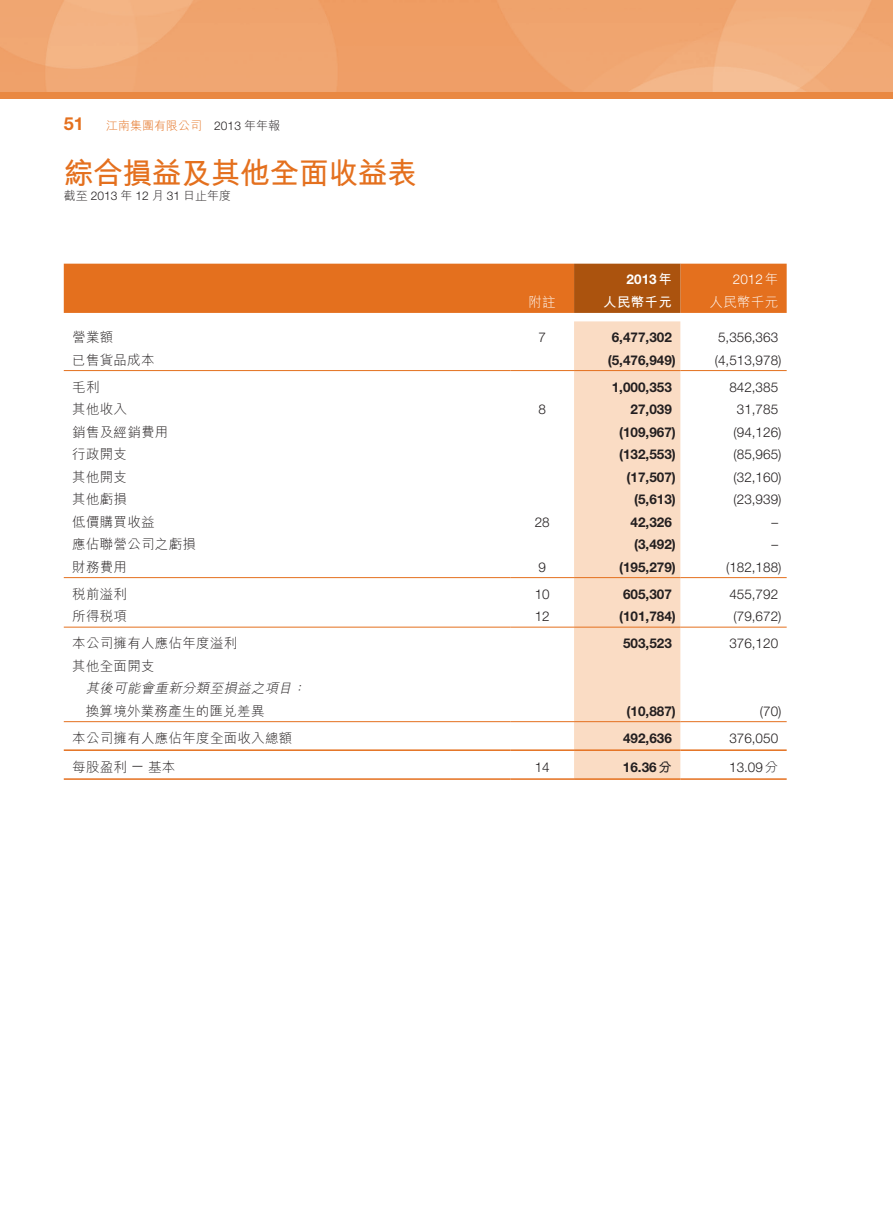
<style>
.page{position:relative;width:893px;height:1212px;background:#fff}
.page>*{position:absolute;margin:0;border:0;box-sizing:border-box;transform-origin:0 0}
.t1{font:700 30px "M Hei HK";letter-spacing:-.02em;color:#e4701e}
.t2{font:700 18px "Helvetica Neue LT Std";color:#e4701e}
.t3{font:700 13.5px "Helvetica Neue LT Std";color:#231f20}
.t4{font:300 13.5px "Helvetica Neue LT Std";color:#231f20}
.t5{font:300 13.5px/22.5px "M Hei HK";letter-spacing:.02em;color:#231f20}
.t6{font:italic 300 13.5px "M Hei HK";color:#231f20}
.t7{font:300 13.5px "M Hei HK";letter-spacing:.02em;color:#fff}
.t8{font:300 13.5px "Helvetica Neue LT Std";color:#fff}
.t9{font:700 13.5px "Helvetica Neue LT Std";color:#fff}
.t10{font:700 13.5px "M Hei HK";letter-spacing:.02em;color:#fff}
.t11{font:300 12px "M Hei HK";color:#231f20}
.t12{font:300 12px "M Hei HK";color:#e4701e}
.t13{font:300 12px "Helvetica Neue LT Std";color:#231f20}
.s1{font-family:"Helvetica Neue LT Std"}
.s2{font-family:"M Hei HK"}
</style>
<div class="page">
<img style="left:0;top:0;width:893px;height:93px">
<div style="left:0;top:93px;width:893px;height:6px;background:#e98842"></div>
<svg style="left:64px;top:264px;width:723px;height:49px;background:#db6c1c"></svg>
<div style="left:574px;top:321px;width:106px;height:457px;background:#fadcc4"></div>
<hr style="left:64px;top:370px;width:446px;height:1px;background:#e4701e">
<hr style="left:510px;top:370px;width:64px;height:1px;background:#e4701e">
<hr style="left:574px;top:370px;width:106px;height:1px;background:#e4701e">
<hr style="left:680px;top:370px;width:107px;height:1px;background:#e4701e">
<hr style="left:64px;top:577px;width:446px;height:1px;background:#e4701e">
<hr style="left:510px;top:577px;width:64px;height:1px;background:#e4701e">
<hr style="left:574px;top:577px;width:106px;height:1px;background:#e4701e">
<hr style="left:680px;top:577px;width:107px;height:1px;background:#e4701e">
<hr style="left:64px;top:627px;width:446px;height:1px;background:#e4701e">
<hr style="left:510px;top:627px;width:64px;height:1px;background:#e4701e">
<hr style="left:574px;top:627px;width:106px;height:1px;background:#e4701e">
<hr style="left:680px;top:627px;width:107px;height:1px;background:#e4701e">
<hr style="left:64px;top:721px;width:446px;height:1px;background:#e4701e">
<hr style="left:510px;top:721px;width:64px;height:1px;background:#e4701e">
<hr style="left:574px;top:721px;width:106px;height:1px;background:#e4701e">
<hr style="left:680px;top:721px;width:107px;height:1px;background:#e4701e">
<hr style="left:64px;top:749px;width:446px;height:2px;background:#e4701e">
<hr style="left:510px;top:749px;width:64px;height:2px;background:#e4701e">
<hr style="left:574px;top:749px;width:106px;height:2px;background:#e4701e">
<hr style="left:680px;top:749px;width:107px;height:2px;background:#e4701e">
<hr style="left:64px;top:778px;width:446px;height:2px;background:#e4701e">
<hr style="left:510px;top:778px;width:64px;height:2px;background:#e4701e">
<hr style="left:574px;top:778px;width:106px;height:2px;background:#e4701e">
<hr style="left:680px;top:778px;width:107px;height:2px;background:#e4701e">
<h2 class="t2" style="left:64px;top:112px;width:22px">51</h2>
<h1 class="t1" style="left:64px;top:151px;width:355px">綜合損益及其他全面收益表</h1>
<p class="t11" style="left:64px;top:189px;width:169px">截至 <span class="s1">2013</span> 年 <span class="s1">12</span> 月 <span class="s1">31</span> 日止年度</p>
<p class="t13" style="left:214px;top:119px;width:67px">2013 <span class="s2">年年報</span></p>
<p class="t12" style="left:106px;top:120px;width:97px">江南集團有限公司</p>
<p class="t9" style="left:627px;top:271px;width:47px">2013<span class="s2">年</span></p>
<p class="t8" style="left:733px;top:271px;width:47px">2012 <span class="s2">年</span></p>
<p class="t7" style="left:528px;top:295px;width:29px">附註</p>
<p class="t10" style="left:603px;top:292px;width:70px">人民幣千元</p>
<p class="t7" style="left:710px;top:295px;width:70px">人民幣千元</p>
<p class="t5" style="left:72px;top:326px;width:43px">營業額</p>
<p class="t4" style="left:538px;top:329px;width:9px">7</p>
<p class="t3" style="left:612px;top:329px;width:62px">6,477,302</p>
<p class="t4" style="left:718px;top:329px;width:62px">5,356,363</p>
<p class="t5" style="left:72px;top:348px;width:84px">已售貨品成本</p>
<p class="t3" style="left:608px;top:352px;width:70px">)5,476,949(</p>
<p class="t4" style="left:715px;top:352px;width:68px">)4,513,978(</p>
<p class="t5" style="left:72px;top:375px;width:29px">毛利</p>
<p class="t3" style="left:612px;top:379px;width:62px">1,000,353</p>
<p class="t4" style="left:729px;top:379px;width:50px">842,385</p>
<p class="t5" style="left:72px;top:398px;width:56px">其他收入</p>
<p class="t4" style="left:538px;top:401px;width:9px">8</p>
<p class="t3" style="left:631px;top:401px;width:43px">27,039</p>
<p class="t4" style="left:737px;top:401px;width:43px">31,785</p>
<p class="t5" style="left:72px;top:420px;width:98px">銷售及經銷費用</p>
<p class="t3" style="left:619px;top:424px;width:58px">)109,967(</p>
<p class="t4" style="left:734px;top:424px;width:49px">)94,126(</p>
<p class="t5" style="left:72px;top:443px;width:56px">行政開支</p>
<p class="t3" style="left:619px;top:446px;width:58px">)132,553(</p>
<p class="t4" style="left:734px;top:446px;width:49px">)85,965(</p>
<p class="t5" style="left:72px;top:465px;width:56px">其他開支</p>
<p class="t3" style="left:627px;top:469px;width:51px">)17,507(</p>
<p class="t4" style="left:734px;top:469px;width:49px">)32,160(</p>
<p class="t5" style="left:72px;top:488px;width:56px">其他虧損</p>
<p class="t3" style="left:634px;top:491px;width:43px">)5,613(</p>
<p class="t4" style="left:734px;top:491px;width:49px">)23,939(</p>
<p class="t5" style="left:72px;top:510px;width:84px">低價購買收益</p>
<p class="t4" style="left:535px;top:514px;width:17px">28</p>
<p class="t3" style="left:631px;top:514px;width:43px">42,326</p>
<p class="t4" style="left:771px;top:514px;width:8px">–</p>
<p class="t5" style="left:72px;top:533px;width:125px">應佔聯營公司之虧損</p>
<p class="t3" style="left:634px;top:536px;width:43px">)3,492(</p>
<p class="t4" style="left:771px;top:536px;width:8px">–</p>
<p class="t5" style="left:72px;top:555px;width:56px">財務費用</p>
<p class="t4" style="left:538px;top:559px;width:9px">9</p>
<p class="t3" style="left:619px;top:559px;width:58px">)195,279(</p>
<p class="t4" style="left:726px;top:559px;width:57px">)182,188(</p>
<p class="t5" style="left:72px;top:582px;width:56px">稅前溢利</p>
<p class="t4" style="left:535px;top:586px;width:17px">10</p>
<p class="t3" style="left:623px;top:586px;width:50px">605,307</p>
<p class="t4" style="left:729px;top:586px;width:50px">455,792</p>
<p class="t5" style="left:72px;top:605px;width:56px">所得稅項</p>
<p class="t4" style="left:535px;top:608px;width:17px">12</p>
<p class="t3" style="left:619px;top:608px;width:58px">)101,784(</p>
<p class="t4" style="left:734px;top:608px;width:49px">)79,672(</p>
<p class="t5" style="left:72px;top:632px;width:166px">本公司擁有人應佔年度溢利其他全面開支</p>
<p class="t3" style="left:623px;top:635px;width:50px">503,523</p>
<p class="t4" style="left:729px;top:635px;width:50px">376,120</p>
<p class="t6" style="left:86px;top:681px;width:211px">其後可能會重新分類至損益之項目</p>
<p class="t6" style="left:292px;top:681px;width:18px">：</p>
<p class="t5" style="left:86px;top:699px;width:180px">換算境外業務產生的匯兌差異</p>
<p class="t3" style="left:627px;top:703px;width:51px">)10,887(</p>
<p class="t4" style="left:760px;top:703px;width:23px">)70(</p>
<p class="t5" style="left:72px;top:726px;width:222px">本公司擁有人應佔年度全面收入總額</p>
<p class="t3" style="left:623px;top:730px;width:50px">492,636</p>
<p class="t4" style="left:729px;top:730px;width:50px">376,050</p>
<p class="t5" style="left:72px;top:755px;width:56px">每股盈利</p>
<p class="t5" style="left:148px;top:755px;width:29px">基本</p>
<p class="t4" style="left:131px;top:757px;width:15px">—</p>
<p class="t4" style="left:535px;top:759px;width:17px">14</p>
<p class="t3" style="left:623px;top:758px;width:50px">16.36 <span class="s2">分</span></p>
<p class="t4" style="left:729px;top:759px;width:50px">13.09 <span class="s2">分</span></p>
</div>
